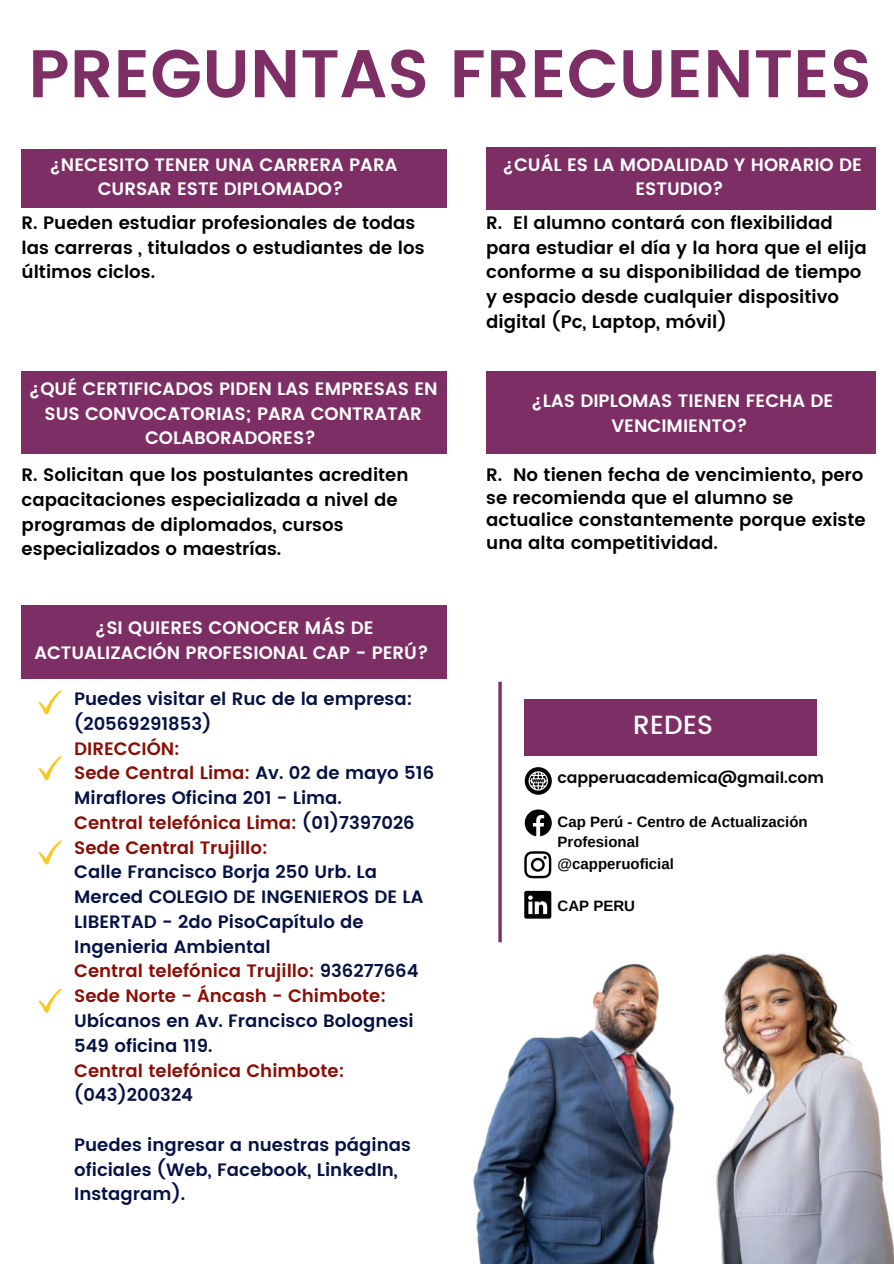
<style>
.page{position:relative;width:894px;height:1264px;background:#fff}
.page>*{position:absolute;margin:0;border:0;box-sizing:border-box;transform-origin:0 0}
.t1{font:600 67.35px "Poppins";color:#7d2f65}
.t2{font:500 26.25px "Poppins";letter-spacing:.01em;color:#fefefe}
.t3{font:600 18px/24.8px "Poppins";color:#000}
.t4{font:600 18px/24.8px "Poppins";color:#051243}
.t5{font:600 18px/24.8px "Poppins";color:#fefefe;text-align:center}
.t6{font:600 18px/24.8px "Poppins";color:#8b0e06}
.t7{font:600 15.6px "Poppins";color:#040606}
.t8{font:700 15px/20.2px "Arimo";color:#040606}
.s1{color:#051243}
.s2{color:#8b0e06}
</style>
<div class="page">
<div style="left:22px;top:149px;width:424px;height:59px;background:#7d2f65"></div>
<div style="left:486px;top:147px;width:389px;height:63px;background:#7d2f65"></div>
<div style="left:22px;top:371px;width:424px;height:82px;background:#7d2f65"></div>
<div style="left:486px;top:371px;width:389px;height:82px;background:#7d2f65"></div>
<div style="left:22px;top:605px;width:424px;height:73px;background:#7d2f65"></div>
<hr style="left:498px;top:681px;width:3px;height:261px;background:#7d2f65">
<div style="left:524px;top:699px;width:292px;height:56px;background:#7d2f65"></div>
<svg style="left:524px;top:767px;width:27px;height:27px"></svg>
<svg style="left:524px;top:809px;width:27px;height:27px"></svg>
<svg style="left:524px;top:851px;width:27px;height:27px"></svg>
<svg style="left:524px;top:890px;width:27px;height:28px"></svg>
<img style="left:473px;top:941px;width:420px;height:322px">
<svg style="left:38px;top:690px;width:24px;height:24px"></svg>
<svg style="left:38px;top:756px;width:24px;height:24px"></svg>
<svg style="left:38px;top:840px;width:24px;height:24px"></svg>
<svg style="left:38px;top:988px;width:24px;height:24px"></svg>
<h1 class="t1" style="left:28px;top:35px;width:845px">PREGUNTAS FRECUENTES</h1>
<p class="t5" style="left:49px;top:152px;width:349px">¿NECESITO TENER UNA CARRERA PARA<br>CURSAR ESTE DIPLOMADO?</p>
<p class="t3" style="left:22px;top:210px;width:404px">R. Pueden estudiar profesionales de todas las carreras , titulados o estudiantes de los últimos ciclos.</p>
<p class="t5" style="left:29px;top:376px;width:410px">¿QUÉ CERTIFICADOS PIDEN LAS EMPRESAS EN<br>SUS CONVOCATORIAS; PARA CONTRATAR<br>COLABORADORES?</p>
<p class="t3" style="left:22px;top:462px;width:388px">R. Solicitan que los postulantes acrediten capacitaciones especializada a nivel de programas de diplomados, cursos especializados o maestrías.</p>
<p class="t5" style="left:34px;top:615px;width:395px">¿SI QUIERES CONOCER MÁS DE<br>ACTUALIZACIÓN PROFESIONAL CAP - PERÚ?</p>
<p class="t4" style="left:74px;top:686px;width:339px">Puedes visitar el Ruc de la empresa: (20569291853)</p>
<p class="t6" style="left:74px;top:736px;width:361px">DIRECCIÓN:<br>Sede Central Lima: <span class="s1">Av. 02 de mayo 516<br>Miraflores Oficina 201 - Lima.<br></span>Central telefónica Lima: <span class="s1">(01)7397026<br></span>Sede Central Trujillo:</p>
<p class="t4" style="left:74px;top:859px;width:350px">Calle Francisco Borja 250 Urb. La<br>Merced COLEGIO DE INGENIEROS DE LA<br>LIBERTAD - 2do PisoCapítulo de<br>Ingenieria Ambiental<br><span class="s2">Central telefónica Trujillo:</span> 936277664<br><span class="s2">Sede Norte - Áncash - Chimbote:</span></p>
<p class="t4" style="left:74px;top:1008px;width:341px">Ubícanos en Av. Francisco Bolognesi<br>549 oficina 119.</p>
<p class="t6" style="left:74px;top:1057px;width:271px">Central telefónica Chimbote:</p>
<p class="t4" style="left:74px;top:1082px;width:120px">(043)200324</p>
<p class="t4" style="left:74px;top:1132px;width:338px">Puedes ingresar a nuestras páginas oficiales (Web, Facebook, LinkedIn,<br>Instagram).</p>
<p class="t5" style="left:502px;top:152px;width:361px">¿CUÁL ES LA MODALIDAD Y HORARIO DE<br>ESTUDIO?</p>
<p class="t3" style="left:486px;top:210px;width:382px">R. El alumno contará con flexibilidad para estudiar el día y la hora que el elija conforme a su disponibilidad de tiempo y espacio desde cualquier dispositivo digital (Pc, Laptop, móvil)</p>
<p class="t5" style="left:531px;top:388px;width:303px">¿LAS DIPLOMAS TIENEN FECHA DE<br>VENCIMIENTO?</p>
<p class="t3" style="left:486px;top:463px;width:381px;line-height:22.5px">R. No tienen fecha de vencimiento, pero se recomienda que el alumno se actualice constantemente porque existe una alta competitividad.</p>
<h2 class="t2" style="left:633px;top:709px;width:81px">REDES</h2>
<p class="t7" style="left:557px;top:768px;width:268px">capperuacademica@gmail.com</p>
<p class="t8" style="left:557px;top:811px;width:251px">Cap Perú - Centro de Actualización<br>Profesional</p>
<p class="t8" style="left:557px;top:853px;width:118px">@capperuoficial</p>
<p class="t8" style="left:557px;top:895px;width:79px">CAP PERU</p>
</div>
